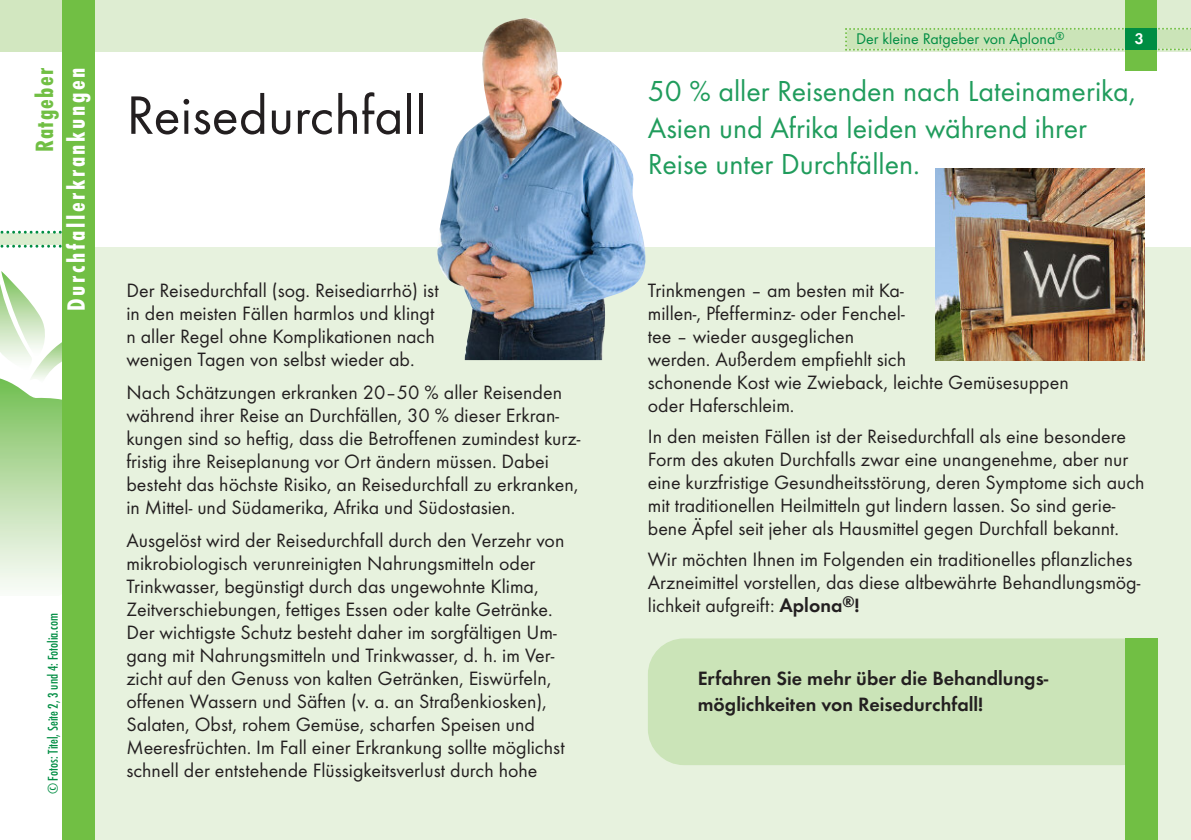
<style>
.page{position:relative;width:1191px;height:840px;background:#fff}
.page>*{position:absolute;margin:0;border:0;box-sizing:border-box;transform-origin:0 0}
.t1{font:56px "Futura T";color:#231f20}
.t2{font:30px/36px "Futura T";color:#209c5c}
.t3{font:700 condensed 26px "Futura T";letter-spacing:.1em;color:#fff}
.t4{font:700 condensed 26px "Futura T";letter-spacing:.05em;color:#71bf44}
.t5{font:20px/23px "Futura T";color:#231f20}
.t6{font:600 20px/26px "Futura T";color:#231f20}
.t7{font:16px "Futura T";color:#008d43}
.t8{font:600 16px "Futura T";color:#fff}
.t9{font:500 condensed 13px "Futura";color:#008d43}
.s1{font-weight:600}
</style>
<div class="page">
<svg style="left:0;top:271px;width:62px;height:319px"></svg>
<svg style="left:0;top:230px;width:62px;height:17px"></svg>
<div style="left:0;top:0;width:72px;height:51px;background:#d2e7c0"></div>
<div style="left:94px;top:0;width:1097px;height:51px;background:#deedd2"></div>
<div style="left:91px;top:247px;width:1100px;height:592px;background:#e7f2de"></div>
<div style="left:62px;top:0;width:33px;height:839px;background:#71bf44"></div>
<div style="left:648px;top:638px;width:509px;height:126px;background:#cbe4b8;border-radius:36px"></div>
<div style="left:1125px;top:638px;width:32px;height:201px;background:#71bf44"></div>
<img style="left:935px;top:168px;width:209px;height:192px">
<svg style="left:845px;top:28px;width:346px;height:23px;background:#c7e2b4"></svg>
<div style="left:1125px;top:0;width:31px;height:71px;background:#71bf44"></div>
<div style="left:1125px;top:28px;width:31px;height:22px;background:#008d43"></div>
<img style="left:437px;top:18px;width:209px;height:342px">
<h3 class="t4" style="left:29px;top:152px;width:86px;rotate:-90deg">Ratgeber</h3>
<h3 class="t3" style="left:60px;top:311px;width:244px;rotate:-90deg">Durchfallerkrankungen</h3>
<p class="t9" style="left:46px;top:794px;width:182px;rotate:-90deg">© Fotos: Titel, Seite 2, 3 und 4: Fotolia.com</p>
<h1 class="t1" style="left:126px;top:82px;width:302px">Reisedurchfall</h1>
<p class="t5" style="left:126px;top:278px;width:314px">Der Reisedurchfall (sog. Reisediarrhö) ist in den meisten Fällen harmlos und klingt n aller Regel ohne Komplikationen nach wenigen Tagen von selbst wieder ab.</p>
<p class="t5" style="left:126px;top:380px;width:455px">Nach Schätzungen erkranken 20–50 % aller Reisenden während ihrer Reise an Durchfällen, 30 % dieser Erkran&shy;kungen sind so heftig, dass die Betroffenen zumindest kurz&shy;fristig ihre Reiseplanung vor Ort ändern müssen. Dabei besteht das höchste Risiko, an Reisedurchfall zu erkranken, in Mittel- und Südamerika, Afrika und Südostasien.</p>
<p class="t5" style="left:126px;top:528px;width:440px">Ausgelöst wird der Reisedurchfall durch den Verzehr von mikrobiologisch verunreinigten Nahrungsmitteln oder Trinkwasser, begünstigt durch das ungewohnte Klima, Zeitverschiebungen, fettiges Essen oder kalte Getränke.<br>Der wichtigste Schutz besteht daher im sorgfältigen Um&shy;gang mit Nahrungsmitteln und Trinkwasser, d. h. im Ver&shy;zicht auf den Genuss von kalten Getränken, Eiswürfeln, offenen Wassern und Säften (v. a. an Straßenkiosken), Salaten, Obst, rohem Gemüse, scharfen Speisen und Meeresfrüchten. Im Fall einer Erkrankung sollte möglichst schnell der entstehende Flüssigkeitsverlust durch hohe</p>
<p class="t7" style="left:856px;top:29px;width:210px">Der kleine Ratgeber von Aplona<sup>®</sup></p>
<p class="t8" style="left:1134px;top:29px;width:11px">3</p>
<h2 class="t2" style="left:648px;top:73px;width:489px">50 % aller Reisenden nach Lateinamerika,<br>Asien und Afrika leiden während ihrer<br>Reise unter Durchfällen.</h2>
<p class="t5" style="left:648px;top:278px;width:422px">Trinkmengen – am besten mit Ka-<br>millen-, Pfefferminz- oder Fenchel-<br>tee – wieder ausgeglichen<br>werden. Außerdem empfiehlt sich<br>schonende Kost wie Zwieback, leichte Gemüsesuppen oder Haferschleim.</p>
<p class="t5" style="left:648px;top:424px;width:498px">In den meisten Fällen ist der Reisedurchfall als eine besondere Form des akuten Durchfalls zwar eine unangenehme, aber nur eine kurzfristige Gesundheitsstörung, deren Symptome sich auch mit traditionellen Heilmitteln gut lindern lassen. So sind gerie&shy;bene Äpfel seit jeher als Hausmittel gegen Durchfall bekannt.</p>
<p class="t5" style="left:648px;top:547px;width:494px">Wir möchten Ihnen im Folgenden ein traditionelles pflanzliches<br>Arzneimittel vorstellen, das diese altbewährte Behandlungsmög&shy;lichkeit aufgreift: <span class="s1">Aplona</span><sup>®</sup><span class="s1">!</span></p>
<p class="t6" style="left:697px;top:664px;width:352px">Erfahren Sie mehr über die Behandlungs&shy;möglichkeiten von Reisedurchfall!</p>
</div>
